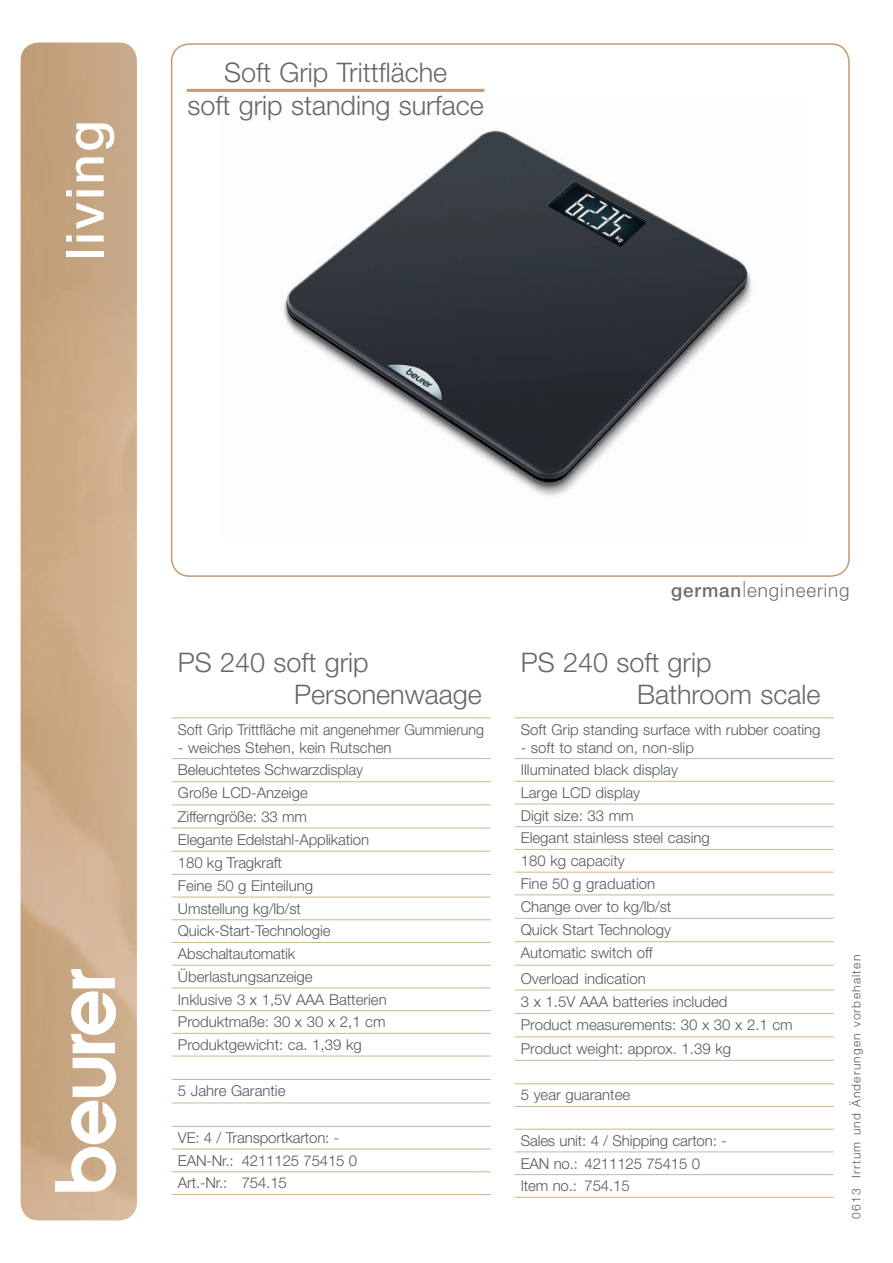
<style>
.page{position:relative;width:893px;height:1263px;background:#fff}
.page>*{position:absolute;margin:0;border:0;box-sizing:border-box;transform-origin:0 0}
.t1{font:500 52.5px "Helvetica Neue LT Pro";letter-spacing:.05em;color:#fff}
.t2{font:300 27px/32.4px "Helvetica Neue LT Pro";color:#67676a}
.t3{font:300 18.75px "Helvetica Neue LT Pro";letter-spacing:.05em;color:#6c6d70}
.t4{font:300 15px/23px "Helvetica Neue LT Pro";color:#57585a}
.t5{font:300 15px "Helvetica Neue LT Pro";color:#57585a;scale:.95 1}
.t6{font:300 12px "Helvetica Neue LT Pro";letter-spacing:.1em;color:#57585a}
.s1{font-weight:500}
.s2{font-weight:100;font-size:22.5px}
</style>
<div class="page">
<img style="left:21px;top:43px;width:116px;height:1177px">
<svg style="left:55px;top:969px;width:61px;height:223px"></svg>
<svg style="left:172px;top:718px;width:319px;height:455px"></svg>
<hr style="left:172px;top:717px;width:319px;height:1px;background:#d2b492">
<hr style="left:172px;top:758px;width:319px;height:1px;background:#d2b492">
<hr style="left:172px;top:781px;width:319px;height:1px;background:#d2b492">
<hr style="left:172px;top:1079px;width:319px;height:1px;background:#d2b492">
<hr style="left:172px;top:1102px;width:319px;height:1px;background:#d2b492">
<hr style="left:172px;top:1126px;width:319px;height:1px;background:#d2b492">
<hr style="left:172px;top:1149px;width:319px;height:1px;background:#d2b492">
<hr style="left:172px;top:1171px;width:319px;height:1px;background:#d2b492">
<hr style="left:172px;top:1194px;width:319px;height:1px;background:#d2b492">
<hr style="left:172px;top:804px;width:319px;height:1px;background:#d2b492">
<hr style="left:172px;top:828px;width:319px;height:1px;background:#d2b492">
<hr style="left:172px;top:851px;width:319px;height:1px;background:#d2b492">
<hr style="left:172px;top:874px;width:319px;height:1px;background:#d2b492">
<hr style="left:172px;top:897px;width:319px;height:1px;background:#d2b492">
<hr style="left:172px;top:919px;width:319px;height:1px;background:#d2b492">
<hr style="left:172px;top:942px;width:319px;height:1px;background:#d2b492">
<hr style="left:172px;top:965px;width:319px;height:1px;background:#d2b492">
<hr style="left:172px;top:987px;width:319px;height:1px;background:#d2b492">
<hr style="left:172px;top:1010px;width:319px;height:1px;background:#d2b492">
<hr style="left:172px;top:1033px;width:319px;height:1px;background:#d2b492">
<hr style="left:172px;top:1056px;width:319px;height:1px;background:#d2b492">
<svg style="left:515px;top:718px;width:319px;height:479px"></svg>
<hr style="left:515px;top:717px;width:319px;height:1px;background:#d2b492">
<hr style="left:515px;top:758px;width:319px;height:1px;background:#d2b492">
<hr style="left:515px;top:781px;width:319px;height:1px;background:#d2b492">
<hr style="left:515px;top:804px;width:319px;height:1px;background:#d2b492">
<hr style="left:515px;top:826px;width:319px;height:1px;background:#d2b492">
<hr style="left:515px;top:849px;width:319px;height:1px;background:#d2b492">
<hr style="left:515px;top:872px;width:319px;height:1px;background:#d2b492">
<hr style="left:515px;top:894px;width:319px;height:1px;background:#d2b492">
<hr style="left:515px;top:918px;width:319px;height:1px;background:#d2b492">
<hr style="left:515px;top:941px;width:319px;height:1px;background:#d2b492">
<hr style="left:515px;top:965px;width:319px;height:1px;background:#d2b492">
<hr style="left:515px;top:990px;width:319px;height:1px;background:#d2b492">
<hr style="left:515px;top:1013px;width:319px;height:1px;background:#d2b492">
<hr style="left:515px;top:1036px;width:319px;height:1px;background:#d2b492">
<hr style="left:515px;top:1060px;width:319px;height:1px;background:#d2b492">
<hr style="left:515px;top:1083px;width:319px;height:1px;background:#d2b492">
<hr style="left:515px;top:1106px;width:319px;height:1px;background:#d2b492">
<hr style="left:515px;top:1129px;width:319px;height:1px;background:#d2b492">
<hr style="left:515px;top:1151px;width:319px;height:1px;background:#d2b492">
<hr style="left:515px;top:1174px;width:319px;height:1px;background:#d2b492">
<hr style="left:515px;top:1197px;width:319px;height:1px;background:#d2b492">
<img style="left:286px;top:131px;width:461px;height:350px">
<hr style="left:187px;top:89px;width:297px;height:3px;background:#c59a70">
<h1 class="t1" style="left:54px;top:260px;width:141px;rotate:-90deg">living</h1>
<h2 class="t2" style="left:188px;top:56px;width:298px;text-align:center">Soft Grip Trittfläche<br>soft grip standing surface</h2>
<h2 class="t2" style="left:294px;top:646px;width:189px;text-indent:-116px">PS 240 soft grip<br>Personenwaage</h2>
<p class="t5" style="left:178px;top:720px;width:324px">Soft Grip Trittfläche mit angenehmer Gummierung</p>
<p class="t4" style="left:178px;top:735px;width:215px">- weiches Stehen, kein Rutschen<br>Beleuchtetes Schwarzdisplay<br>Große LCD-Anzeige<br>Zifferngröße: 33 mm<br>Elegante Edelstahl-Applikation<br>180 kg Tragkraft<br>Feine 50 g Einteilung<br>Umstellung kg/lb/st<br>Quick-Start-Technologie<br>Abschaltautomatik<br>Überlastungsanzeige<br>Inklusive 3 x 1,5V AAA Batterien<br>Produktmaße: 30 x 30 x 2,1 cm<br>Produktgewicht: ca. 1,39 kg</p>
<p class="t4" style="left:178px;top:1079px;width:109px">5 Jahre Garantie</p>
<p class="t4" style="left:178px;top:1126px;width:181px">VE: 4 / Transportkarton: -<br>EAN-Nr.: 4211125 75415 0<br>Art.-Nr.: 754.15</p>
<p class="t3" style="left:671px;top:579px;width:180px"><span class="s1">german</span><span class="s2">l</span>engineering</p>
<h2 class="t2" style="left:637px;top:646px;width:185px;text-indent:-116px">PS 240 soft grip<br>Bathroom scale</h2>
<p class="t4" style="left:521px;top:717px;width:301px">Soft Grip standing surface with rubber coating</p>
<p class="t4" style="left:521px;top:735px;width:191px">- soft to stand on, non-slip<br>Illuminated black display<br>Large LCD display<br>Digit size: 33 mm<br>Elegant stainless steel casing<br>180 kg capacity<br>Fine 50 g graduation<br>Change over to kg/lb/st<br>Quick Start Technology<br>Automatic switch off</p>
<p class="t4" style="left:521px;top:967px;width:273px">Overload indication<br>3 x 1.5V AAA batteries included<br>Product measurements: 30 x 30 x 2.1 cm<br>Product weight: approx. 1.39 kg</p>
<p class="t4" style="left:521px;top:1083px;width:111px">5 year guarantee</p>
<p class="t4" style="left:521px;top:1129px;width:207px">Sales unit: 4 / Shipping carton: -<br>EAN no.: 4211125 75415 0<br>Item no.: 754.15</p>
<p class="t6" style="left:849px;top:1219px;width:266px;rotate:-90deg">0613 Irrtum und Änderungen vorbehalten</p>
</div>
